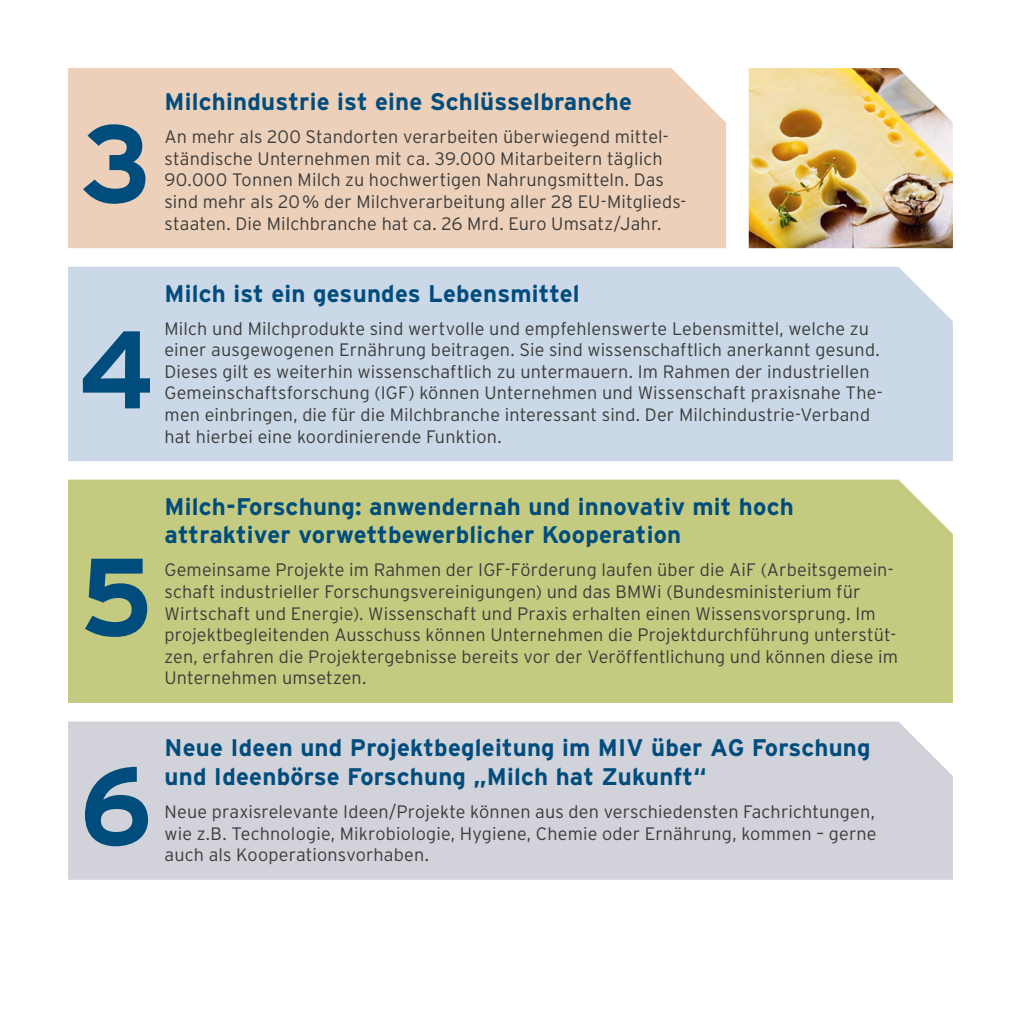
<style>
.page{position:relative;width:1021px;height:1021px;background:#fff}
.page>*{position:absolute;margin:0;border:0;box-sizing:border-box;transform-origin:0 0}
.t1{font:700 110px/205.8px "Interstate";color:#004d7d}
.t2{font:700 24px/28.8px "Interstate";letter-spacing:.01em;color:#004d7d}
.t3{font:300 18px/21.6px "Interstate";letter-spacing:.01em;color:#3c3c3b}
</style>
<div class="page">
<img style="left:748px;top:68px;width:204px;height:180px">
<div style="left:68px;top:68px;width:658px;height:180px;background:#ecd0b9"></div>
<div style="left:68px;top:267px;width:884px;height:194px;background:#cbd8e7"></div>
<div style="left:68px;top:479px;width:884px;height:224px;background:#c4cb80"></div>
<div style="left:68px;top:721px;width:884px;height:158px;background:#d1d2da"></div>
<h1 class="t1" style="left:78px;top:60px;width:78px">3<br>4</h1>
<h2 class="t2" style="left:164px;top:87px;width:469px">Milchindustrie ist eine Schlüsselbranche</h2>
<p class="t3" style="left:164px;top:126px;width:523px">An mehr als 200 Standorten verarbeiten überwiegend mittel&shy;ständische Unternehmen mit ca. 39.000 Mitarbeitern täglich 90.000 Tonnen Milch zu hochwertigen Nahrungsmitteln. Das sind mehr als 20% der Milchverarbeitung aller 28 EU-Mitglieds&shy;staaten. Die Milchbranche hat ca. 26 Mrd. Euro Umsatz/Jahr.</p>
<h2 class="t2" style="left:164px;top:278px;width:417px">Milch ist ein gesundes Lebensmittel</h2>
<p class="t3" style="left:164px;top:317px;width:719px">Milch und Milchprodukte sind wertvolle und empfehlenswerte Lebensmittel, welche zu einer ausgewogenen Ernährung beitragen. Sie sind wissenschaftlich anerkannt gesund.<br>Dieses gilt es weiterhin wissenschaftlich zu untermauern. Im Rahmen der industriellen Gemeinschaftsforschung (IGF) können Unternehmen und Wissenschaft praxisnahe The&shy;men einbringen, die für die Milchbranche interessant sind. Der Milchindustrie-Verband hat hierbei eine koordinierende Funktion.</p>
<h1 class="t1" style="left:79px;top:491px;width:75px;line-height:209.2px">5<br>6</h1>
<h2 class="t2" style="left:164px;top:491px;width:631px">Milch-Forschung: anwendernah und innovativ mit hoch attraktiver vorwettbewerblicher Kooperation</h2>
<p class="t3" style="left:164px;top:559px;width:735px">Gemeinsame Projekte im Rahmen der IGF-Förderung laufen über die AiF (Arbeitsgemein&shy;schaft industrieller Forschungsvereinigungen) und das BMWi (Bundesministerium für Wirtschaft und Energie). Wissenschaft und Praxis erhalten einen Wissensvorsprung. Im projektbegleitenden Ausschuss können Unternehmen die Projektdurchführung unterstüt&shy;zen, erfahren die Projektergebnisse bereits vor der Veröffentlichung und können diese im Unternehmen umsetzen.</p>
<h2 class="t2" style="left:164px;top:733px;width:707px">Neue Ideen und Projektbegleitung im MIV über AG Forschung und Ideenbörse Forschung „Milch hat Zukunft“</h2>
<p class="t3" style="left:164px;top:801px;width:713px;text-align:justify">Neue praxisrelevante Ideen/Projekte können aus den verschiedensten Fachrichtungen, wie z.B. Technologie, Mikrobiologie, Hygiene, Chemie oder Ernährung, kommen – gerne auch als Kooperationsvorhaben.</p>
</div>
